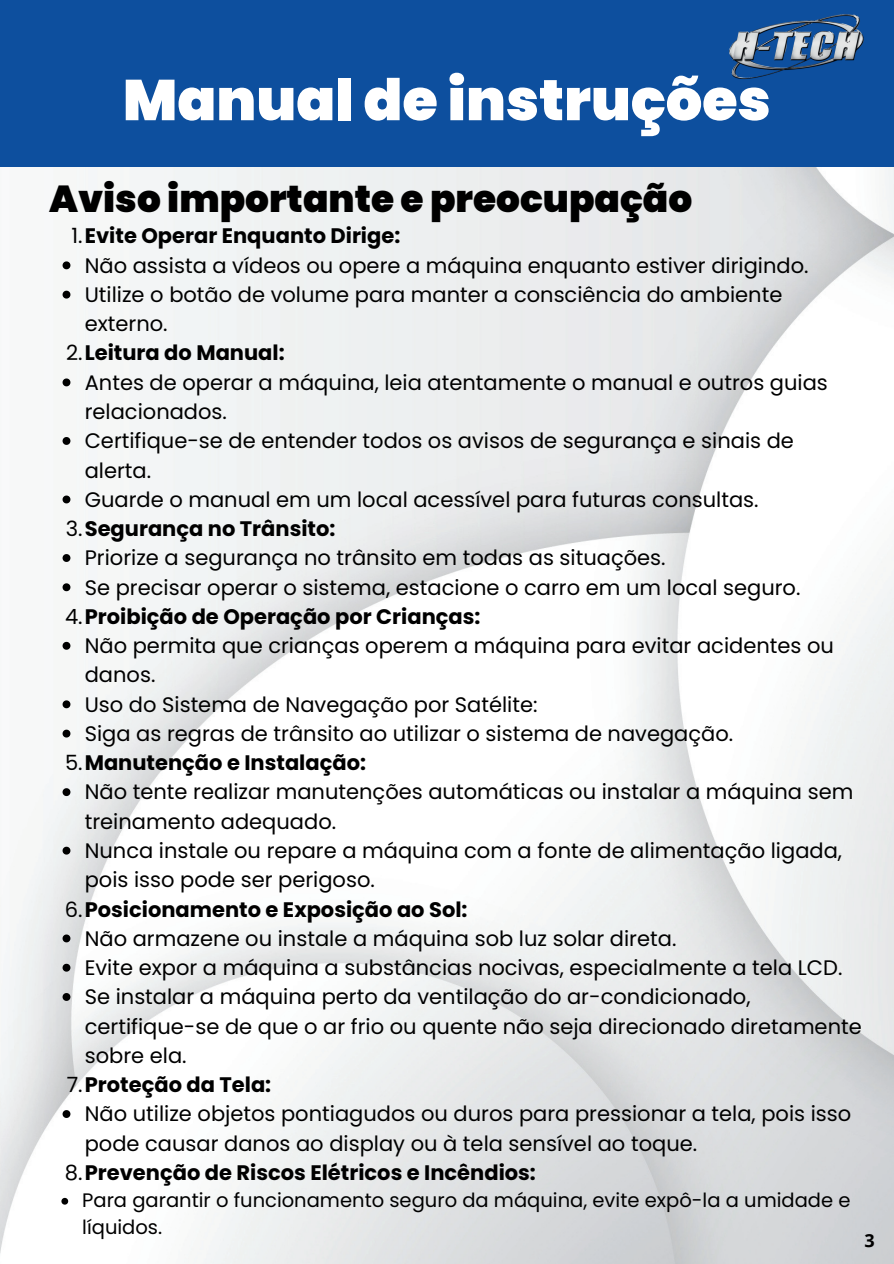
<style>
.page{position:relative;width:894px;height:1264px;background:#fff}
.page>*{position:absolute;margin:0;border:0;box-sizing:border-box;transform-origin:0 0}
.t1{font:900 57.3px "Poppins";color:#fff}
.t2{font:900 37.5px "Poppins";color:#000}
.t3{font:21px "Poppins";color:#000}
.t4{font:700 21px "Poppins";color:#000}
.t5{font:19.5px/27px "Poppins";color:#000}
.t6{font:700 18px "Open Sans";color:#000}
.s1{font-weight:400}
</style>
<div class="page">
<img style="left:0;top:166px;width:893px;height:1097px">
<svg style="left:63px;top:261px;width:7px;height:8px"></svg>
<svg style="left:63px;top:291px;width:7px;height:7px"></svg>
<svg style="left:63px;top:378px;width:7px;height:8px"></svg>
<svg style="left:63px;top:437px;width:7px;height:8px"></svg>
<svg style="left:63px;top:495px;width:7px;height:8px"></svg>
<svg style="left:63px;top:554px;width:7px;height:8px"></svg>
<svg style="left:63px;top:583px;width:7px;height:8px"></svg>
<svg style="left:63px;top:642px;width:7px;height:7px"></svg>
<svg style="left:63px;top:700px;width:7px;height:8px"></svg>
<svg style="left:63px;top:729px;width:7px;height:8px"></svg>
<svg style="left:63px;top:788px;width:7px;height:8px"></svg>
<svg style="left:63px;top:846px;width:7px;height:8px"></svg>
<svg style="left:63px;top:934px;width:7px;height:8px"></svg>
<svg style="left:63px;top:963px;width:7px;height:8px"></svg>
<svg style="left:63px;top:993px;width:7px;height:7px"></svg>
<svg style="left:63px;top:1110px;width:7px;height:7px"></svg>
<svg style="left:61px;top:1197px;width:7px;height:7px"></svg>
<div style="left:0;top:0;width:893px;height:166px;background:#0d4f9e"></div>
<img style="left:729px;top:14px;width:135px;height:65px">
<h1 class="t1" style="left:123px;top:67px;width:649px">Manual de instruções</h1>
<h2 class="t2" style="left:49px;top:177px;width:644px">Aviso importante e preocupação</h2>
<p class="t4" style="left:71px;top:224px;width:330px"><span class="s1">1.</span>Evite Operar Enquanto Dirige:</p>
<p class="t3" style="left:85px;top:253px;width:725px">Não assista a vídeos ou opere a máquina enquanto estiver dirigindo.</p>
<p class="t3" style="left:85px;top:282px;width:699px">Utilize o botão de volume para manter a consciência do ambiente</p>
<p class="t3" style="left:85px;top:312px;width:84px">externo.</p>
<p class="t4" style="left:66px;top:341px;width:220px"><span class="s1">2.</span>Leitura do Manual:</p>
<p class="t3" style="left:85px;top:370px;width:744px">Antes de operar a máquina, leia atentamente o manual e outros guias</p>
<p class="t3" style="left:85px;top:399px;width:144px">relacionados.</p>
<p class="t3" style="left:85px;top:429px;width:710px">Certifique-se de entender todos os avisos de segurança e sinais de</p>
<p class="t3" style="left:85px;top:458px;width:68px">alerta.</p>
<p class="t3" style="left:85px;top:487px;width:675px">Guarde o manual em um local acessível para futuras consultas.</p>
<p class="t4" style="left:66px;top:516px;width:271px"><span class="s1">3.</span>Segurança no Trânsito:</p>
<p class="t3" style="left:85px;top:546px;width:582px">Priorize a segurança no trânsito em todas as situações.</p>
<p class="t3" style="left:85px;top:575px;width:717px">Se precisar operar o sistema, estacione o carro em um local seguro.</p>
<p class="t4" style="left:65px;top:604px;width:417px"><span class="s1">4.</span>Proibição de Operação por Crianças:</p>
<p class="t3" style="left:85px;top:633px;width:750px">Não permita que crianças operem a máquina para evitar acidentes ou</p>
<p class="t3" style="left:85px;top:663px;width:72px">danos.</p>
<p class="t3" style="left:85px;top:692px;width:454px">Uso do Sistema de Navegação por Satélite:</p>
<p class="t3" style="left:85px;top:721px;width:649px">Siga as regras de trânsito ao utilizar o sistema de navegação.</p>
<p class="t4" style="left:65px;top:750px;width:302px"><span class="s1">5.</span>Manutenção e Instalação:</p>
<p class="t3" style="left:85px;top:780px;width:769px">Não tente realizar manutenções automáticas ou instalar a máquina sem</p>
<p class="t3" style="left:85px;top:809px;width:253px">treinamento adequado.</p>
<p class="t3" style="left:85px;top:838px;width:758px">Nunca instale ou repare a máquina com a fonte de alimentação ligada,</p>
<p class="t3" style="left:85px;top:867px;width:291px">pois isso pode ser perigoso.</p>
<p class="t4" style="left:65px;top:897px;width:404px"><span class="s1">6.</span>Posicionamento e Exposição ao Sol:</p>
<p class="t3" style="left:85px;top:926px;width:593px">Não armazene ou instale a máquina sob luz solar direta.</p>
<p class="t3" style="left:85px;top:955px;width:759px">Evite expor a máquina a substâncias nocivas, especialmente a tela LCD.</p>
<p class="t3" style="left:85px;top:984px;width:667px">Se instalar a máquina perto da ventilação do ar-condicionado,</p>
<p class="t3" style="left:85px;top:1014px;width:778px">certifique-se de que o ar frio ou quente não seja direcionado diretamente</p>
<p class="t3" style="left:85px;top:1043px;width:103px">sobre ela.</p>
<p class="t4" style="left:67px;top:1072px;width:206px"><span class="s1">7.</span>Proteção da Tela:</p>
<p class="t3" style="left:85px;top:1101px;width:767px">Não utilize objetos pontiagudos ou duros para pressionar a tela, pois isso</p>
<p class="t3" style="left:85px;top:1131px;width:613px">pode causar danos ao display ou à tela sensível ao toque.</p>
<p class="t4" style="left:65px;top:1160px;width:472px"><span class="s1">8.</span>Prevenção de Riscos Elétricos e Incêndios:</p>
<p class="t5" style="left:82px;top:1186px;width:769px">Para garantir o funcionamento seguro da máquina, evite expô-la a umidade e líquidos.</p>
<p class="t6" style="left:864px;top:1227px;width:12px">3</p>
</div>
